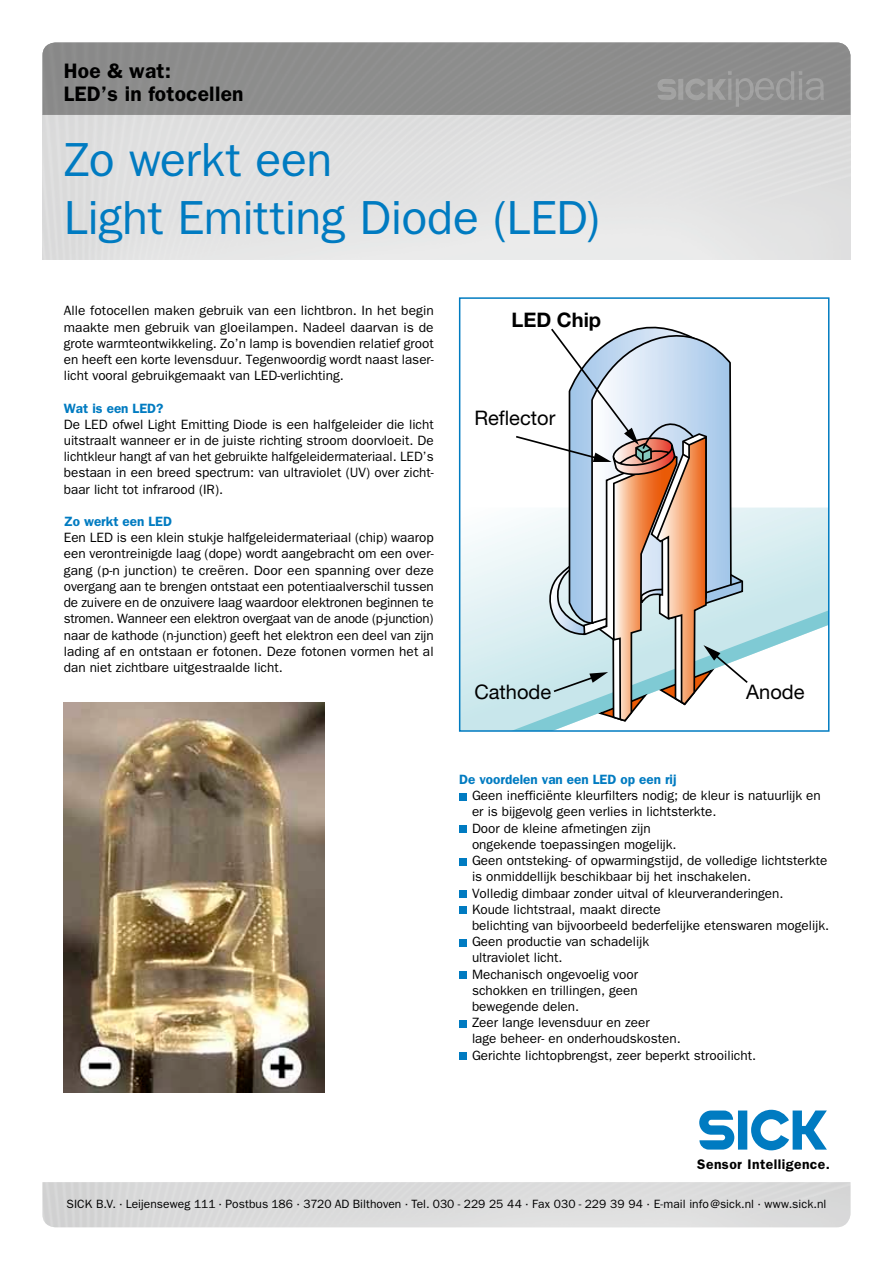
<style>
.page{position:relative;width:893px;height:1263px;background:#fff}
.page>*{position:absolute;margin:0;border:0;box-sizing:border-box;transform-origin:0 0}
.t1{font:48px/57.6px "Franklin Gothic LT";letter-spacing:-.01em;color:#007bc1}
.t2{font:600 21px/22.5px "Franklin Gothic LT";letter-spacing:.01em;color:#000}
.t3{font:20.1px "Helvetica Neue LT";color:#000}
.t4{font:700 20.1px "Helvetica Neue LT";color:#000}
.t5{font:600 13.95px "Franklin Gothic LT";letter-spacing:.03em;color:#000}
.t6{font:13.5px/16.2px "Franklin Gothic LT";color:#000;text-align:justify}
.t7{font:600 13.5px "Franklin Gothic LT";color:#007bc1}
.t8{font:12px "Franklin Gothic LT";letter-spacing:.005em;color:#000}
</style>
<div class="page">
<svg style="left:462px;top:531px;width:49px;height:198px"></svg>
<svg style="left:511px;top:327px;width:315px;height:402px"></svg>
<div style="left:459px;top:297px;width:370px;height:435px;border:2px solid #007bc1"></div>
<img style="left:64px;top:702px;width:260px;height:390px">
<div style="left:738px;top:1110px;width:9px;height:39px;background:#007bc1"></div>
<svg style="left:699px;top:1110px;width:35px;height:39px"></svg>
<svg style="left:751px;top:1110px;width:76px;height:40px"></svg>
<div style="left:43px;top:43px;width:807px;height:72px;background:#8c8d8c"></div>
<div style="left:678px;top:79px;width:5px;height:21px;background:#a2a2a1"></div>
<svg style="left:657px;top:79px;width:19px;height:21px"></svg>
<svg style="left:685px;top:71px;width:139px;height:36px;background:#929292"></svg>
<div style="left:459px;top:793px;width:7px;height:7px;background:#007bc1"></div>
<div style="left:459px;top:825px;width:7px;height:8px;background:#007bc1"></div>
<div style="left:459px;top:858px;width:7px;height:7px;background:#007bc1"></div>
<div style="left:459px;top:890px;width:7px;height:7px;background:#007bc1"></div>
<div style="left:459px;top:906px;width:7px;height:8px;background:#007bc1"></div>
<div style="left:459px;top:939px;width:7px;height:7px;background:#007bc1"></div>
<div style="left:459px;top:971px;width:7px;height:7px;background:#007bc1"></div>
<div style="left:459px;top:1020px;width:7px;height:7px;background:#007bc1"></div>
<div style="left:459px;top:1052px;width:7px;height:7px;background:#007bc1"></div>
<h2 class="t2" style="left:64px;top:60px;width:181px">Hoe &amp; wat:<br>LED’s in fotocellen</h2>
<h1 class="t1" style="left:64px;top:131px;width:538px">Zo werkt een<br>Light Emitting Diode (LED)</h1>
<p class="t6" style="left:64px;top:303px;width:372px">Alle fotocellen maken gebruik van een lichtbron. In het begin maakte men gebruik van gloeilampen. Nadeel daarvan is de grote warmteontwikkeling. Zo’n lamp is bovendien relatief groot en heeft een korte levensduur. Tegenwoordig wordt naast laser&shy;licht vooral gebruikgemaakt van LED-verlichting.</p>
<p class="t7" style="left:64px;top:400px;width:101px">Wat is een LED?</p>
<p class="t6" style="left:64px;top:416px;width:371px">De LED ofwel Light Emitting Diode is een halfgeleider die licht uitstraalt wanneer er in de juiste richting stroom doorvloeit. De lichtkleur hangt af van het gebruikte halfgeleidermateriaal. LED’s bestaan in een breed spectrum: van ultraviolet (UV) over zicht&shy;baar licht tot infrarood (IR).</p>
<p class="t7" style="left:64px;top:513px;width:110px">Zo werkt een LED</p>
<p class="t6" style="left:64px;top:530px;width:372px">Een LED is een klein stukje halfgeleidermateriaal (chip) waarop een verontreinigde laag (dope) wordt aangebracht om een over&shy;gang (p-n junction) te creëren. Door een spanning over deze overgang aan te brengen ontstaat een potentiaalverschil tussen de zuivere en de onzuivere laag waardoor elektronen beginnen te stromen. Wanneer een elektron overgaat van de anode (p-junction) naar de kathode (n-junction) geeft het elektron een deel van zijn lading af en ontstaan er fotonen. Deze fotonen vormen het al dan niet zichtbare uitgestraalde licht.</p>
<h3 class="t4" style="left:512px;top:308px;width:91px">LED Chip</h3>
<h3 class="t3" style="left:474px;top:406px;width:83px">Reflector</h3>
<h3 class="t3" style="left:474px;top:680px;width:78px">Cathode</h3>
<h3 class="t3" style="left:746px;top:680px;width:60px">Anode</h3>
<p class="t7" style="left:459px;top:771px;width:219px">De voordelen van een LED op een rij</p>
<p class="t6" style="left:472px;top:788px;width:359px;text-align:left">Geen inefficiënte kleurfilters nodig; de kleur is natuurlijk en er is bijgevolg geen verlies in lichtsterkte.<br>Door de kleine afmetingen zijn<br>ongekende toepassingen mogelijk.<br>Geen ontsteking- of opwarmingstijd, de volledige lichtsterkte is onmiddellijk beschikbaar bij het inschakelen.<br>Volledig dimbaar zonder uitval of kleurveranderingen.<br>Koude lichtstraal, maakt directe<br>belichting van bijvoorbeeld bederfelijke etenswaren mogelijk.<br>Geen productie van schadelijk<br>ultraviolet licht.<br>Mechanisch ongevoelig voor<br>schokken en trillingen, geen<br>bewegende delen.<br>Zeer lange levensduur en zeer<br>lage beheer- en onderhoudskosten.<br>Gerichte lichtopbrengst, zeer beperkt strooilicht.</p>
<p class="t5" style="left:697px;top:1156px;width:134px">Sensor Intelligence.</p>
<p class="t8" style="left:67px;top:1197px;width:761px">SICK B.V. · Leijenseweg 111 · Postbus 186 · 3720 AD Bilthoven · Tel. 030 - 229 25 44 · Fax 030 - 229 39 94 · E-mail info@sick.nl · www.sick.nl</p>
</div>
